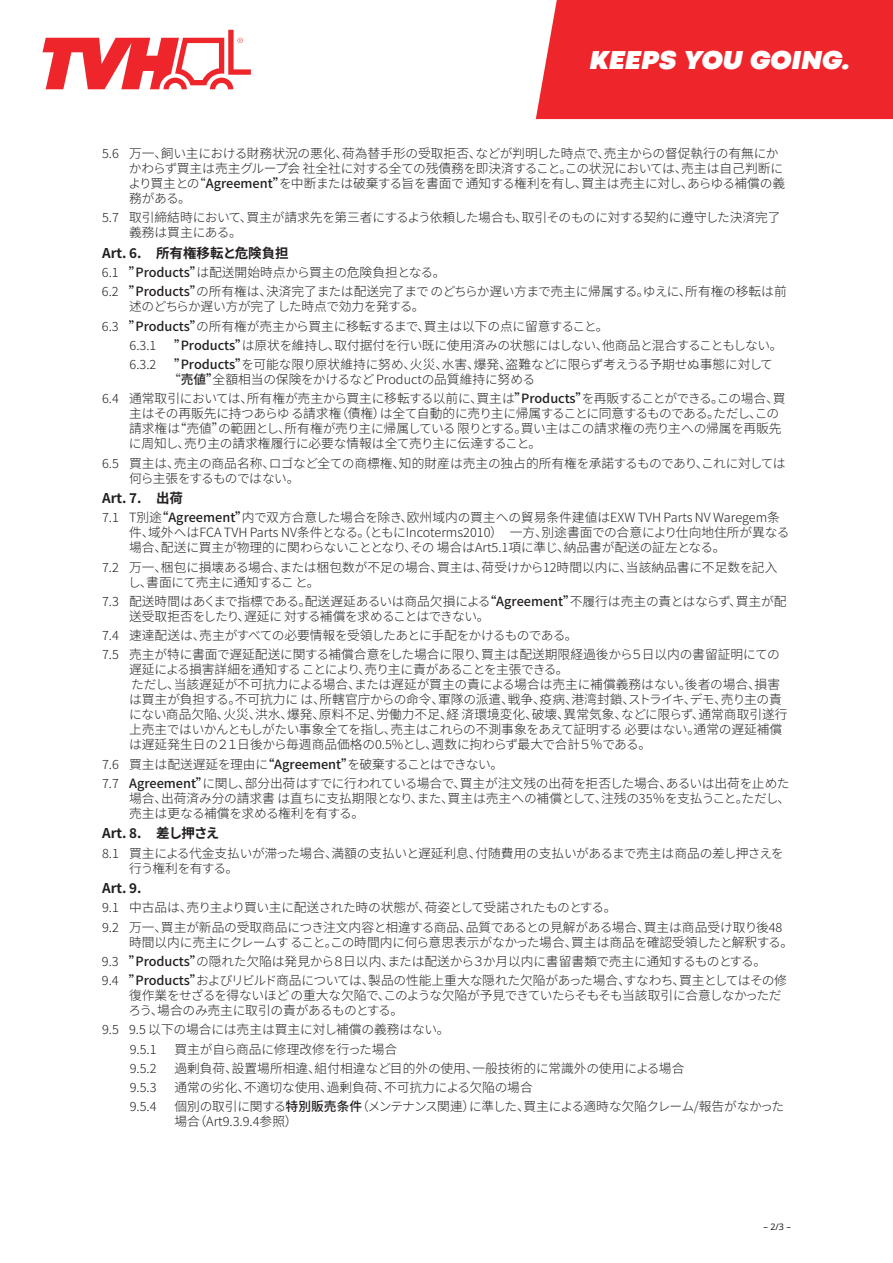
<style>
.page{position:relative;width:893px;height:1263px;background:#fff}
.page>*{position:absolute;margin:0;border:0;box-sizing:border-box;transform-origin:0 0}
.t1{font:italic 900 27px "Codec Pro";letter-spacing:.015em;color:#fff}
.t2{font:700 13.5px "Noto Sans SC";color:#231f20}
.t3{font:700 13.5px "Noto Sans SC";letter-spacing:-.055em;color:#231f20}
.t4{font:300 12.75px/15px "Noto Sans SC";letter-spacing:-.015em;color:#231f20}
.t5{font:9px "Noto Sans";color:#231f20}
.s1{font-weight:500}
</style>
<div class="page">
<svg style="left:42px;top:29px;width:209px;height:61px"></svg>
<div style="left:536px;top:0;width:357px;height:119px;background:#ee262c"></div>
<h1 class="t1" style="left:590px;top:39px;width:262px">KEEPS YOU GOING.</h1>
<p class="t4" style="left:128px;top:146px;width:658px;text-indent:-26px">5.6 万一、飼い主における財務状況の悪化、荷為替手形の受取拒否、などが判明した時点で、売主からの督促執行の有無にかかわらず買主は売主グループ会社全社に対する全ての残債務を即決済すること。この状況においては、売主は自己判断により買主との“<span class="s1">Agreement”</span>を中断または破棄する旨を書面で通知する権利を有し、買主は売主に対し、あらゆる補償の義務がある。</p>
<p class="t4" style="left:129px;top:210px;width:653px;text-indent:-27px">5.7 取引締結時において、買主が請求先を第三者にするよう依頼した場合も、取引そのものに対する契約に遵守した決済完了義務は買主にある。</p>
<p class="t2" style="left:102px;top:245px;width:188px">Art. 6. 所有権移転と危険負担</p>
<p class="t4" style="left:102px;top:263px;width:686px;line-height:19.2px">6.1 <span class="s1">”Products”</span>は配送開始時点から買主の危険負担となる。<br>6.2 <span class="s1">”Products”</span>の所有権は、決済完了または配送完了までのどちらか遅い方まで売主に帰属する。ゆえに、所有権の移転は前</p>
<p class="t4" style="left:129px;top:299px;width:297px">述のどちらか遅い方が完了した時点で効力を発する。</p>
<p class="t4" style="left:102px;top:319px;width:508px">6.3 <span class="s1">”Products”</span>の所有権が売主から買主に移転するまで、買主は以下の点に留意すること。</p>
<p class="t4" style="left:130px;top:338px;width:28px">6.3.1</p>
<p class="t4" style="left:174px;top:338px;width:610px"><span class="s1">”Products”</span>は原状を維持し、取付据付を行い既に使用済みの状態にはしない、他商品と混合することもしない。</p>
<p class="t4" style="left:130px;top:357px;width:28px">6.3.2</p>
<p class="t4" style="left:168px;top:357px;width:606px;text-indent:6px"><span class="s1">”Products”</span>を可能な限り原状維持に努め、火災、水害、爆発、盗難などに限らず考えうる予期せぬ事態に対して“<span class="s1">売値”</span>全額相当の保険をかけるなどProductの品質維持に努める</p>
<p class="t4" style="left:129px;top:391px;width:658px;text-indent:-27px">6.4 通常取引においては、所有権が売主から買主に移転する以前に、買主は<span class="s1">”Products”</span>を再販することができる。この場合、買主はその再販先に持つあらゆる請求権（債権）は全て自動的に売り主に帰属することに同意するものである。ただし、この請求権は“売値”の範囲とし、所有権が売り主に帰属している限りとする。買い主はこの請求権の売り主への帰属を再販先に周知し、売り主の請求権履行に必要な情報は全て売り主に伝達すること。</p>
<p class="t4" style="left:129px;top:456px;width:658px;text-indent:-27px">6.5 買主は、売主の商品名称、ロゴなど全ての商標権、知的財産は売主の独占的所有権を承諾するものであり、これに対しては何ら主張をするものではない。</p>
<p class="t2" style="left:102px;top:490px;width:82px">Art. 7. 出荷</p>
<p class="t4" style="left:129px;top:510px;width:662px;text-indent:-27px">7.1 T別途<span class="s1">“Agreement”</span>内で双方合意した場合を除き、欧州域内の買主への貿易条件建値はEXW TVH Parts NV Waregem条件、域外へはFCA TVH Parts NV条件となる。（ともにIncoterms2010）　一方、別途書面での合意により仕向地住所が異なる場合、配送に買主が物理的に関わらないこととなり、その場合はArt5.1項に準じ、納品書が配送の証左となる。</p>
<p class="t4" style="left:128px;top:560px;width:651px;text-indent:-26px">7.2 万一、梱包に損壊ある場合、または梱包数が不足の場合、買主は、荷受けから12時間以内に、当該納品書に不足数を記入し、書面にて売主に通知すること。</p>
<p class="t4" style="left:129px;top:594px;width:659px;text-indent:-27px">7.3 配送時間はあくまで指標である。配送遅延あるいは商品欠損による<span class="s1">“Agreement”</span>不履行は売主の責とはならず、買主が配送受取拒否をしたり、遅延に対する補償を求めることはできない。</p>
<p class="t4" style="left:102px;top:626px;width:679px;line-height:19.2px">7.4 速達配送は、売主がすべての必要情報を受領したあとに手配をかけるものである。<br>7.5 売主が特に書面で遅延配送に関する補償合意をした場合に限り、買主は配送期限経過後から５日以内の書留証明にての</p>
<p class="t4" style="left:129px;top:662px;width:660px">遅延による損害詳細を通知することにより、売り主に責があることを主張できる。<br>ただし、当該遅延が不可抗力による場合、または遅延が買主の責による場合は売主に補償義務はない。後者の場合、損害は買主が負担する。不可抗力には、所轄官庁からの命令、軍隊の派遣、戦争、疫病、港湾封鎖、ストライキ、デモ、売り主の責にない商品欠陥、火災、洪水、爆発、原料不足、労働力不足、経済環境変化、破壊、異常気象、などに限らず、通常商取引遂行上売主ではいかんともしがたい事象全てを指し、売主はこれらの不測事象をあえて証明する必要はない。通常の遅延補償は遅延発生日の２１日後から毎週商品価格の0.5%とし、週数に拘わらず最大で合計５％である。</p>
<p class="t4" style="left:102px;top:754px;width:689px;line-height:19.2px">7.6 買主は配送遅延を理由に<span class="s1">“Agreement”</span>を破棄することはできない。<br>7.7 <span class="s1">Agreement”</span>に関し、部分出荷はすでに行われている場合で、買主が注文残の出荷を拒否した場合、あるいは出荷を止めた</p>
<p class="t4" style="left:129px;top:791px;width:663px">場合、出荷済み分の請求書は直ちに支払期限となり、また、買主は売主への補償として、注残の35％を支払うこと。ただし、売主は更なる補償を求める権利を有する。</p>
<p class="t3" style="left:102px;top:826px;width:119px">Art. 8. 差し押さえ</p>
<p class="t4" style="left:129px;top:846px;width:656px;text-indent:-27px">8.1 買主による代金支払いが滞った場合、満額の支払いと遅延利息、付随費用の支払いがあるまで売主は商品の差し押さえを行う権利を有する。</p>
<p class="t2" style="left:102px;top:880px;width:41px">Art. 9.</p>
<p class="t4" style="left:102px;top:898px;width:682px;line-height:19.2px">9.1 中古品は、売り主より買い主に配送された時の状態が、荷姿として受諾されたものとする。<br>9.2 万一、買主が新品の受取商品につき注文内容と相違する商品、品質であるとの見解がある場合、買主は商品受け取り後48</p>
<p class="t4" style="left:102px;top:932px;width:693px;line-height:19.2px;text-indent:27px">時間以内に売主にクレームすること。この時間内に何ら意思表示がなかった場合、買主は商品を確認受領したと解釈する。<br>9.3 <span class="s1">”Products”</span>の隠れた欠陥は発見から８日以内、または配送から３か月以内に書留書類で売主に通知するものとする。<br>9.4 <span class="s1">”Products”</span>およびリビルド商品については、製品の性能上重大な隠れた欠陥があった場合、すなわち、買主としてはその修</p>
<p class="t4" style="left:128px;top:988px;width:655px">復作業をせざるを得ないほどの重大な欠陥で、このような欠陥が予見できていたらそもそも当該取引に合意しなかっただろう、場合のみ売主に取引の責があるものとする。</p>
<p class="t4" style="left:130px;top:1020px;width:321px;line-height:19.2px;text-indent:-28px">9.5 9.5 以下の場合には売主は買主に対し補償の義務はない。<br>9.5.1</p>
<p class="t4" style="left:174px;top:1042px;width:224px">買主が自ら商品に修理改修を行った場合</p>
<p class="t4" style="left:130px;top:1061px;width:28px">9.5.2</p>
<p class="t4" style="left:174px;top:1061px;width:512px">過剰負荷、設置場所相違、組付相違など目的外の使用、一般技術的に常識外の使用による場合</p>
<p class="t4" style="left:130px;top:1080px;width:28px">9.5.3</p>
<p class="t4" style="left:174px;top:1080px;width:360px">通常の劣化、不適切な使用、過剰負荷、不可抗力による欠陥の場合</p>
<p class="t4" style="left:130px;top:1099px;width:28px">9.5.4</p>
<p class="t4" style="left:174px;top:1099px;width:611px">個別の取引に関する<span class="s1">特別販売条件</span>（メンテナンス関連）に準した、買主による適時な欠陥クレーム/報告がなかった場合（Art9.3.9.4参照）</p>
<p class="t5" style="left:764px;top:1220px;width:29px">– 2/3 –</p>
</div>
